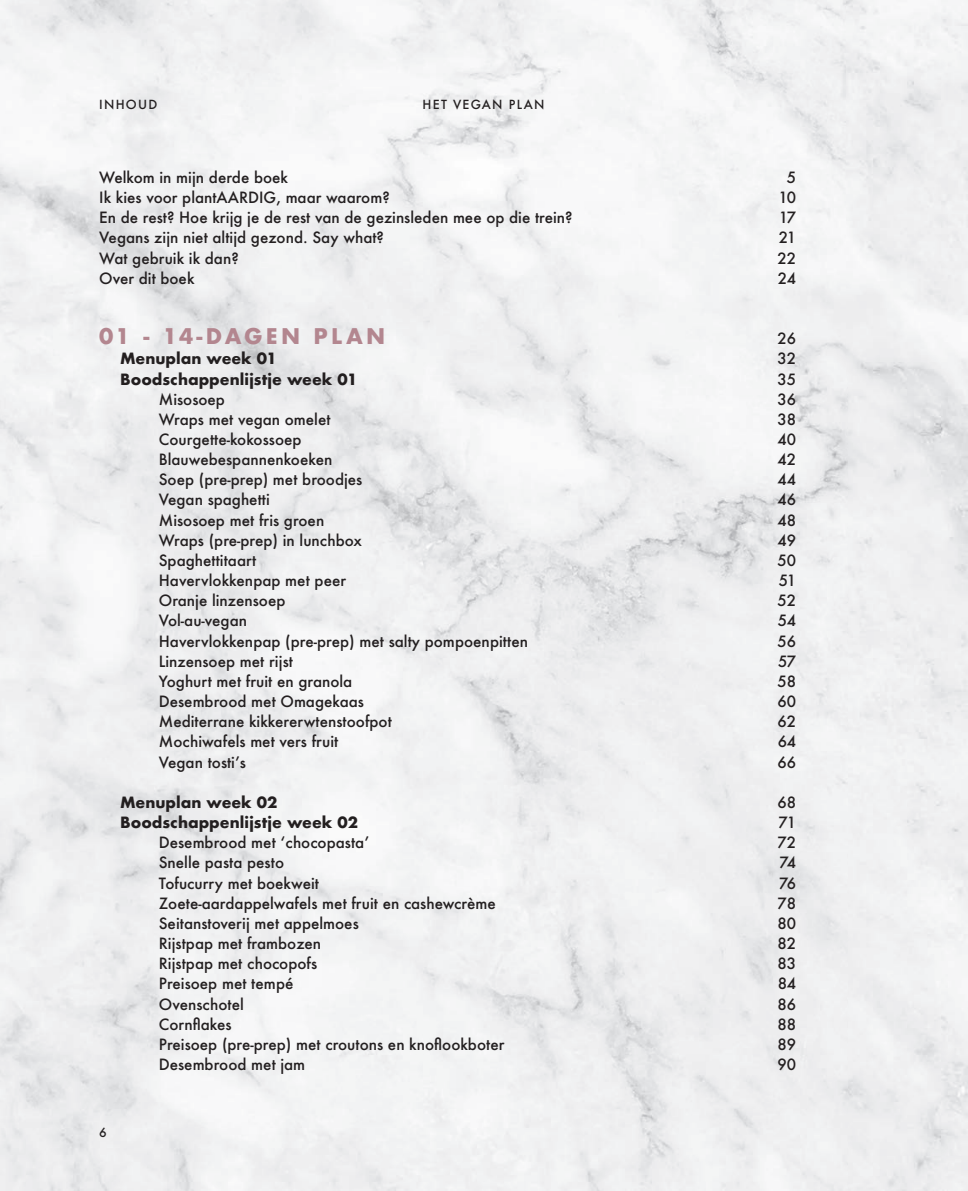
<style>
.page{position:relative;width:968px;height:1191px;background:#fff}
.page>*{position:absolute;margin:0;border:0;box-sizing:border-box;transform-origin:0 0}
.t1{font:700 21px "Futura";letter-spacing:.15em;color:#b3868f}
.t2{font:500 15.05px "Futura";color:#231f20}
.t3{font:700 15.05px "Futura";color:#231f20}
.t4{font:500 12.25px "Futura";letter-spacing:.1em;color:#231f20}
</style>
<div class="page">
<p class="t4" style="left:99px;top:96px;width:59px">INHOUD</p>
<p class="t4" style="left:422px;top:96px;width:123px">HET VEGAN PLAN</p>
<p class="t2" style="left:99px;top:167px;width:190px">Welkom in mijn derde boek</p>
<p class="t2" style="left:786px;top:167px;width:11px">5</p>
<p class="t2" style="left:99px;top:187px;width:292px">Ik kies voor plantAARDIG, maar waarom?</p>
<p class="t2" style="left:778px;top:187px;width:19px">10</p>
<p class="t2" style="left:99px;top:207px;width:475px">En de rest? Hoe krijg je de rest van de gezinsleden mee op die trein?</p>
<p class="t2" style="left:778px;top:207px;width:19px">17</p>
<p class="t2" style="left:99px;top:227px;width:286px">Vegans zijn niet altijd gezond. Say what?</p>
<p class="t2" style="left:778px;top:227px;width:19px">21</p>
<p class="t2" style="left:99px;top:247px;width:141px">Wat gebruik ik dan?</p>
<p class="t2" style="left:777px;top:247px;width:20px">22</p>
<p class="t2" style="left:99px;top:268px;width:97px">Over dit boek</p>
<p class="t2" style="left:777px;top:268px;width:20px">24</p>
<h1 class="t1" style="left:99px;top:321px;width:287px">01 - 14-DAGEN PLAN</h1>
<p class="t2" style="left:777px;top:328px;width:20px">26</p>
<p class="t3" style="left:120px;top:348px;width:158px">Menuplan week 01</p>
<p class="t2" style="left:777px;top:348px;width:20px">32</p>
<p class="t3" style="left:120px;top:368px;width:238px">Boodschappenlĳstje week 01</p>
<p class="t2" style="left:777px;top:368px;width:20px">35</p>
<p class="t2" style="left:159px;top:389px;width:68px">Misosoep</p>
<p class="t2" style="left:777px;top:389px;width:20px">36</p>
<p class="t2" style="left:159px;top:409px;width:173px">Wraps met vegan omelet</p>
<p class="t2" style="left:777px;top:409px;width:20px">38</p>
<p class="t2" style="left:159px;top:429px;width:144px">Courgette-kokossoep</p>
<p class="t2" style="left:777px;top:429px;width:20px">40</p>
<p class="t2" style="left:159px;top:449px;width:175px">Blauwebespannenkoeken</p>
<p class="t2" style="left:777px;top:449px;width:20px">42</p>
<p class="t2" style="left:159px;top:469px;width:205px">Soep (pre-prep) met broodjes</p>
<p class="t2" style="left:777px;top:469px;width:20px">44</p>
<p class="t2" style="left:159px;top:489px;width:112px">Vegan spaghetti</p>
<p class="t2" style="left:777px;top:489px;width:20px">46</p>
<p class="t2" style="left:159px;top:510px;width:167px">Misosoep met fris groen</p>
<p class="t2" style="left:777px;top:510px;width:20px">48</p>
<p class="t2" style="left:159px;top:530px;width:205px">Wraps (pre-prep) in lunchbox</p>
<p class="t2" style="left:777px;top:530px;width:20px">49</p>
<p class="t2" style="left:159px;top:550px;width:99px">Spaghettitaart</p>
<p class="t2" style="left:777px;top:550px;width:20px">50</p>
<p class="t2" style="left:159px;top:570px;width:189px">Havervlokkenpap met peer</p>
<p class="t2" style="left:778px;top:570px;width:19px">51</p>
<p class="t2" style="left:159px;top:590px;width:128px">Oranje linzensoep</p>
<p class="t2" style="left:777px;top:590px;width:20px">52</p>
<p class="t2" style="left:159px;top:610px;width:90px">Vol-au-vegan</p>
<p class="t2" style="left:777px;top:610px;width:20px">54</p>
<p class="t2" style="left:159px;top:630px;width:370px">Havervlokkenpap (pre-prep) met salty pompoenpitten</p>
<p class="t2" style="left:777px;top:630px;width:20px">56</p>
<p class="t2" style="left:159px;top:651px;width:136px">Linzensoep met rijst</p>
<p class="t2" style="left:778px;top:651px;width:20px">57</p>
<p class="t2" style="left:159px;top:671px;width:195px">Yoghurt met fruit en granola</p>
<p class="t2" style="left:777px;top:671px;width:20px">58</p>
<p class="t2" style="left:159px;top:691px;width:207px">Desembrood met Omagekaas</p>
<p class="t2" style="left:777px;top:691px;width:20px">60</p>
<p class="t2" style="left:159px;top:711px;width:234px">Mediterrane kikkererwtenstoofpot</p>
<p class="t2" style="left:777px;top:711px;width:20px">62</p>
<p class="t2" style="left:159px;top:731px;width:181px">Mochiwafels met vers fruit</p>
<p class="t2" style="left:777px;top:731px;width:20px">64</p>
<p class="t2" style="left:159px;top:751px;width:89px">Vegan tosti’s</p>
<p class="t2" style="left:777px;top:751px;width:20px">66</p>
<p class="t3" style="left:120px;top:791px;width:159px">Menuplan week 02</p>
<p class="t2" style="left:777px;top:792px;width:20px">68</p>
<p class="t3" style="left:120px;top:811px;width:239px">Boodschappenlĳstje week 02</p>
<p class="t2" style="left:778px;top:812px;width:19px">71</p>
<p class="t2" style="left:159px;top:832px;width:212px">Desembrood met ʻchocopasta’</p>
<p class="t2" style="left:777px;top:832px;width:20px">72</p>
<p class="t2" style="left:159px;top:852px;width:127px">Snelle pasta pesto</p>
<p class="t2" style="left:779px;top:852px;width:18px">74</p>
<p class="t2" style="left:159px;top:872px;width:161px">Tofucurry met boekweit</p>
<p class="t2" style="left:779px;top:872px;width:19px">76</p>
<p class="t2" style="left:159px;top:893px;width:338px">Zoete-aardappelwafels met fruit en cashewcrème</p>
<p class="t2" style="left:777px;top:893px;width:20px">78</p>
<p class="t2" style="left:159px;top:913px;width:201px">Seitanstoverij met appelmoes</p>
<p class="t2" style="left:777px;top:913px;width:20px">80</p>
<p class="t2" style="left:159px;top:933px;width:164px">Rijst pap met frambozen</p>
<p class="t2" style="left:777px;top:933px;width:20px">82</p>
<p class="t2" style="left:159px;top:953px;width:160px">Rijst pap met chocopofs</p>
<p class="t2" style="left:777px;top:953px;width:20px">83</p>
<p class="t2" style="left:159px;top:973px;width:136px">Preisoep met tempé</p>
<p class="t2" style="left:777px;top:973px;width:20px">84</p>
<p class="t2" style="left:159px;top:993px;width:87px">Ovenschotel</p>
<p class="t2" style="left:777px;top:993px;width:20px">86</p>
<p class="t2" style="left:159px;top:1013px;width:74px">Cornflakes</p>
<p class="t2" style="left:777px;top:1013px;width:20px">88</p>
<p class="t2" style="left:159px;top:1034px;width:347px">Preisoep (pre-prep) met croutons en knoflookboter</p>
<p class="t2" style="left:777px;top:1034px;width:20px">89</p>
<p class="t2" style="left:159px;top:1054px;width:148px">Desembrood met jam</p>
<p class="t2" style="left:777px;top:1054px;width:20px">90</p>
<p class="t4" style="left:99px;top:1123px;width:9px">6</p>
</div>
